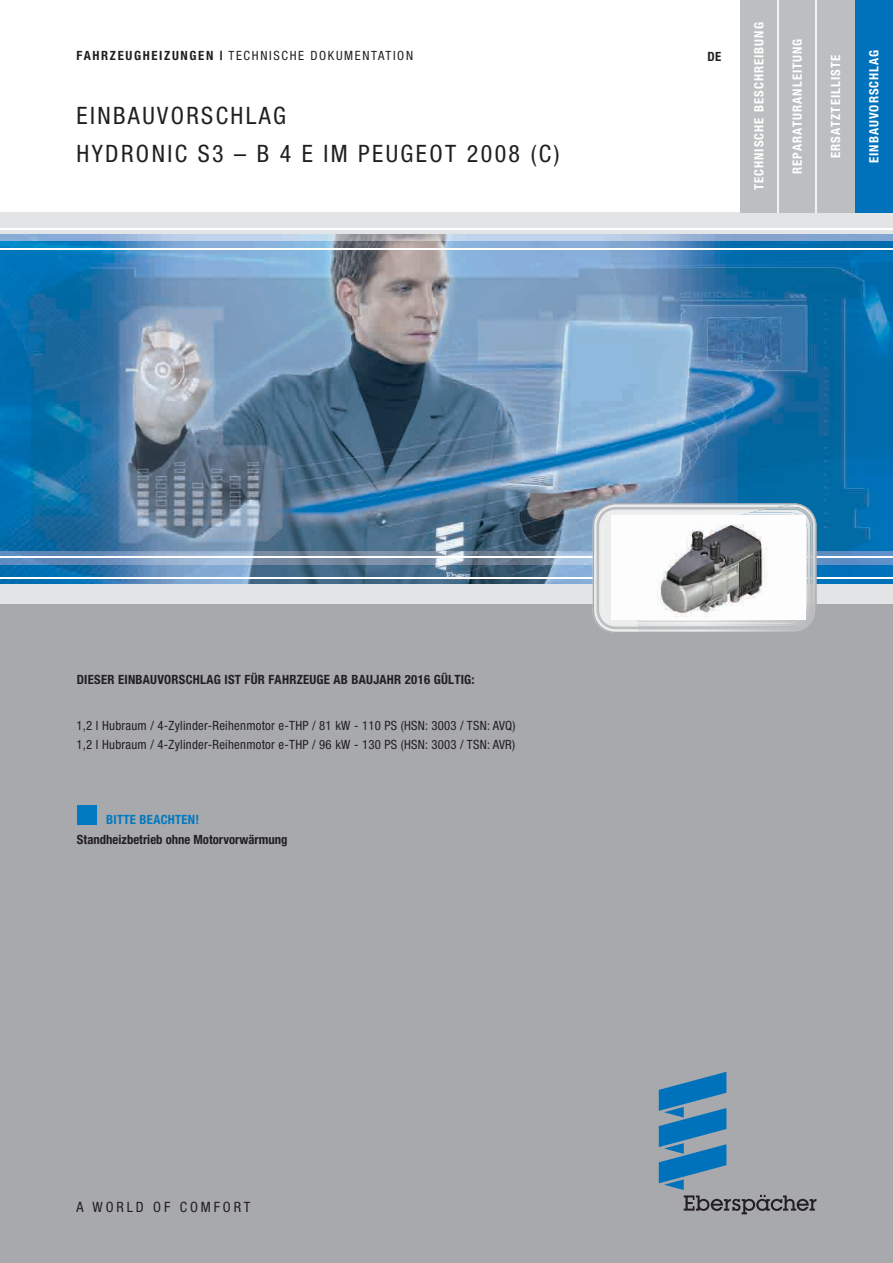
<style>
.page{position:relative;width:893px;height:1263px;background:#fff}
.page>*{position:absolute;margin:0;border:0;box-sizing:border-box;transform-origin:0 0}
.t1{font:condensed 24px/37.5px "Helvetica Neue LT";letter-spacing:.1em;color:#231f20}
.t2{font:condensed 14.25px "Helvetica Neue LTW1 G";letter-spacing:.2em;color:#231f20}
.t3{font:condensed 12.75px/19.5px "Helvetica Neue LT";letter-spacing:.02em;color:#231f20}
.t4{font:700 condensed 12.75px "Helvetica Neue LTW1 G";letter-spacing:.08em;color:#fff}
.t5{font:700 condensed 12.75px "Helvetica Neue LT";letter-spacing:.02em;color:#231f20}
.t6{font:condensed 12.75px "Helvetica Neue LTW1 G";letter-spacing:.13em;color:#231f20}
.t7{font:700 condensed 12.75px "Helvetica Neue LT";color:#231f20}
.t8{font:700 condensed 12.75px "Helvetica Neue LT";letter-spacing:.02em;color:#0079c1}
.s1{font-weight:700}
</style>
<div class="page">
<img style="left:0;top:234px;width:893px;height:351px">
<div style="left:0;top:595px;width:893px;height:668px;background:#a7a9ac"></div>
<div style="left:0;top:213px;width:893px;height:21px;background:#e3e4e5"></div>
<hr style="left:0;top:229px;width:893px;height:1px;background:#fff">
<hr style="left:0;top:248px;width:893px;height:1px;background:#fff">
<img style="left:0;top:551px;width:893px;height:13px">
<hr style="left:0;top:556px;width:893px;height:2px;background:#fff">
<hr style="left:0;top:577px;width:893px;height:1px;background:#fff">
<div style="left:0;top:585px;width:893px;height:19px;background:#e3e4e5"></div>
<svg style="left:593px;top:503px;width:224px;height:130px"></svg>
<img style="left:750px;top:512px;width:56px;height:11px">
<img style="left:796px;top:523px;width:11px;height:100px">
<img style="left:613px;top:620px;width:183px;height:4px">
<img style="left:603px;top:512px;width:147px;height:11px">
<img style="left:602px;top:523px;width:11px;height:100px">
<svg style="left:659px;top:1072px;width:157px;height:142px"></svg>
<div style="left:855px;top:0;width:38px;height:213px;background:#0072bc"></div>
<div style="left:816px;top:0;width:39px;height:213px;background:#bcbec0"></div>
<div style="left:778px;top:0;width:38px;height:213px;background:#bcbec0"></div>
<div style="left:740px;top:0;width:38px;height:213px;background:#bcbec0"></div>
<hr style="left:777px;top:0;width:2px;height:213px;background:#f2f2f3">
<hr style="left:816px;top:0;width:1px;height:213px;background:#f2f2f3">
<img style="left:612px;top:515px;width:193px;height:105px">
<div style="left:77px;top:805px;width:20px;height:19px;background:#0079c1"></div>
<p class="t4" style="left:751px;top:190px;width:169px;rotate:-90deg">TECHNISCHE BESCHREIBUNG</p>
<p class="t4" style="left:790px;top:174px;width:137px;rotate:-90deg">REPARATURANLEITUNG</p>
<p class="t6" style="left:77px;top:48px;width:338px"><span class="s1">FAHRZEUGHEIZUNGEN |</span> TECHNISCHE DOKUMENTATION</p>
<p class="t5" style="left:707px;top:49px;width:15px">DE</p>
<p class="t4" style="left:866px;top:163px;width:115px;rotate:-90deg">EINBAUVORSCHLAG</p>
<p class="t4" style="left:828px;top:158px;width:104px;rotate:-90deg">ERSATZTEILLISTE</p>
<h1 class="t1" style="left:77px;top:97px;width:484px">EINBAUVORSCHLAG<br>HYDRONIC S3 – B 4 E IM PEUGEOT 2008 (C)</h1>
<p class="t5" style="left:77px;top:672px;width:399px">DIESER EINBAUVORSCHLAG IST FÜR FAHRZEUGE AB BAUJAHR 2016 GÜLTIG:</p>
<p class="t3" style="left:77px;top:715px;width:441px">1,2 L HUBRAUM / 4-ZYLINDER-REIHENMOTOR E-THP / 81 KW - 110 PS (HSN: 3003 / TSN: AVQ)<br>1,2 L HUBRAUM / 4-ZYLINDER-REIHENMOTOR E-THP / 96 KW - 130 PS (HSN: 3003 / TSN: AVR)</p>
<p class="t8" style="left:106px;top:812px;width:94px">BITTE BEACHTEN!</p>
<p class="t7" style="left:77px;top:832px;width:212px">STANDHEIZBETRIEB OHNE MOTORVORWÄRMUNG</p>
<p class="t2" style="left:77px;top:1198px;width:175px">A WORLD OF COMFORT</p>
</div>
